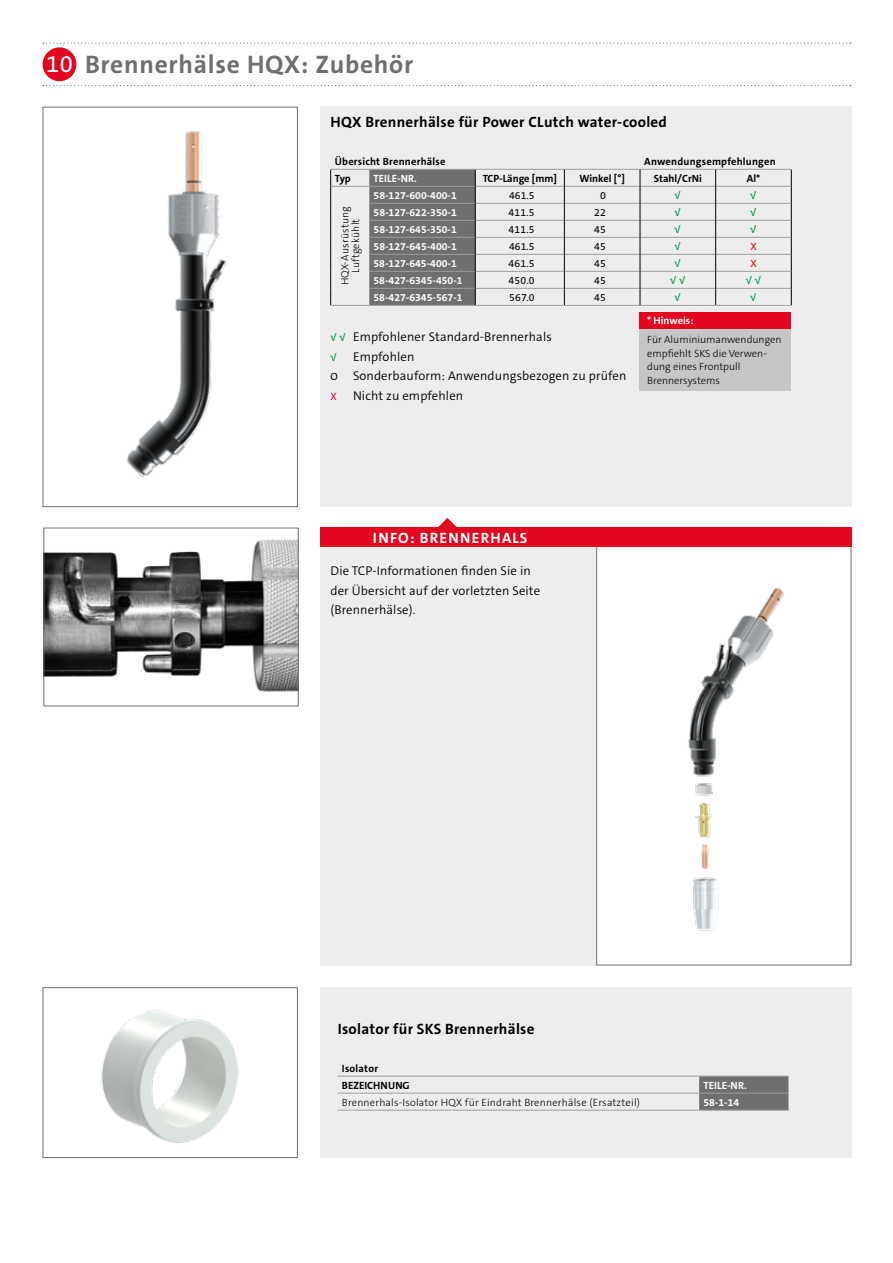
<style>
.page{position:relative;width:893px;height:1263px;background:#fff}
.page>*{position:absolute;margin:0;border:0;box-sizing:border-box;transform-origin:0 0}
.t1{font:700 25.5px "The Sans C5";letter-spacing:.03em;color:#706f6f}
.t2{font:700 15px "The Sans C5";letter-spacing:.02em;color:#000}
.t3{font:700 15px "The Sans C5";letter-spacing:.08em;color:#fff}
.t4{font:300 12.75px/19.5px "The Sans C5";letter-spacing:.01em;color:#000}
.t5{font:300 10.5px/13.5px "The Sans C5";letter-spacing:.005em;color:#000;text-align:center}
.t6{font:700 10.5px "The Sans C5";color:#fff}
.t7{font:700 10.5px/17px "The Sans C5";letter-spacing:.02em;color:#000}
.t8{font:10.5px "The Sans C5";letter-spacing:.02em;color:#000}
.t9{font:700 10.5px "The Sans C5";color:#000}
.t10{font:10.5px "The Sans C5";color:#009641}
.t11{font:10.5px "The Sans C5";color:#e40521}
.s1{font-weight:400;font-size:24px;color:#fff}
.s2{font-weight:400;font-size:10.5px;color:#009641}
.s3{font-weight:400;font-size:10.5px}
</style>
<div class="page">
<div style="left:320px;top:546px;width:530px;height:419px;background:#ededed"></div>
<div style="left:597px;top:546px;width:254px;height:419px;background:#fff"></div>
<img style="left:688px;top:587px;width:96px;height:344px">
<div style="left:596px;top:546px;width:255px;height:419px;border:1px solid #706f6f"></div>
<div style="left:320px;top:528px;width:531px;height:19px;background:#e40521"></div>
<svg style="left:438px;top:518px;width:19px;height:10px"></svg>
<div style="left:320px;top:107px;width:531px;height:400px;background:#ededed"></div>
<div style="left:320px;top:987px;width:531px;height:171px;background:#ededed"></div>
<hr style="left:330px;top:169px;width:39px;height:1px;background:#9d9d9c">
<hr style="left:475px;top:169px;width:89px;height:1px;background:#9d9d9c">
<hr style="left:564px;top:169px;width:76px;height:1px;background:#9d9d9c">
<hr style="left:640px;top:169px;width:76px;height:1px;background:#9d9d9c">
<hr style="left:716px;top:169px;width:75px;height:1px;background:#9d9d9c">
<hr style="left:331px;top:186px;width:38px;height:1px;background:#9d9d9c">
<hr style="left:475px;top:186px;width:89px;height:1px;background:#9d9d9c">
<hr style="left:565px;top:186px;width:75px;height:1px;background:#9d9d9c">
<hr style="left:640px;top:186px;width:75px;height:1px;background:#9d9d9c">
<hr style="left:716px;top:186px;width:75px;height:1px;background:#9d9d9c">
<hr style="left:475px;top:203px;width:89px;height:1px;background:#9d9d9c">
<hr style="left:565px;top:203px;width:75px;height:1px;background:#9d9d9c">
<hr style="left:640px;top:203px;width:75px;height:1px;background:#9d9d9c">
<hr style="left:716px;top:203px;width:75px;height:1px;background:#9d9d9c">
<hr style="left:475px;top:220px;width:89px;height:1px;background:#9d9d9c">
<hr style="left:565px;top:220px;width:75px;height:1px;background:#9d9d9c">
<hr style="left:640px;top:220px;width:75px;height:1px;background:#9d9d9c">
<hr style="left:716px;top:220px;width:75px;height:1px;background:#9d9d9c">
<hr style="left:475px;top:237px;width:89px;height:1px;background:#9d9d9c">
<hr style="left:565px;top:237px;width:75px;height:1px;background:#9d9d9c">
<hr style="left:640px;top:237px;width:75px;height:1px;background:#9d9d9c">
<hr style="left:716px;top:237px;width:75px;height:1px;background:#9d9d9c">
<hr style="left:475px;top:254px;width:89px;height:1px;background:#9d9d9c">
<hr style="left:565px;top:254px;width:75px;height:1px;background:#9d9d9c">
<hr style="left:640px;top:254px;width:75px;height:1px;background:#9d9d9c">
<hr style="left:716px;top:254px;width:75px;height:1px;background:#9d9d9c">
<hr style="left:475px;top:271px;width:89px;height:1px;background:#9d9d9c">
<hr style="left:565px;top:271px;width:75px;height:1px;background:#9d9d9c">
<hr style="left:640px;top:271px;width:75px;height:1px;background:#9d9d9c">
<hr style="left:716px;top:271px;width:75px;height:1px;background:#9d9d9c">
<hr style="left:475px;top:288px;width:89px;height:1px;background:#9d9d9c">
<hr style="left:565px;top:288px;width:75px;height:1px;background:#9d9d9c">
<hr style="left:640px;top:288px;width:75px;height:1px;background:#9d9d9c">
<hr style="left:716px;top:288px;width:75px;height:1px;background:#9d9d9c">
<hr style="left:330px;top:305px;width:39px;height:1px;background:#9d9d9c">
<hr style="left:369px;top:305px;width:106px;height:1px;background:#9d9d9c">
<hr style="left:475px;top:305px;width:89px;height:1px;background:#9d9d9c">
<hr style="left:564px;top:305px;width:76px;height:1px;background:#9d9d9c">
<hr style="left:640px;top:305px;width:76px;height:1px;background:#9d9d9c">
<hr style="left:716px;top:305px;width:75px;height:1px;background:#9d9d9c">
<svg style="left:369px;top:169px;width:107px;height:136px;background:#727171"></svg>
<svg style="left:564px;top:170px;width:1px;height:135px"></svg>
<svg style="left:330px;top:170px;width:1px;height:135px"></svg>
<svg style="left:640px;top:170px;width:1px;height:135px"></svg>
<svg style="left:715px;top:170px;width:1px;height:135px"></svg>
<svg style="left:791px;top:170px;width:1px;height:135px"></svg>
<svg style="left:699px;top:1077px;width:89px;height:33px;background:#717070"></svg>
<hr style="left:338px;top:1076px;width:361px;height:1px;background:#9d9d9c">
<hr style="left:699px;top:1076px;width:89px;height:1px;background:#9d9d9c">
<hr style="left:338px;top:1093px;width:361px;height:1px;background:#9d9d9c">
<hr style="left:699px;top:1093px;width:89px;height:1px;background:#9d9d9c">
<hr style="left:338px;top:1110px;width:361px;height:1px;background:#9d9d9c">
<hr style="left:699px;top:1110px;width:89px;height:1px;background:#9d9d9c">
<div style="left:639px;top:312px;width:151px;height:17px;background:#e40521"></div>
<div style="left:639px;top:329px;width:151px;height:61px;background:#c6c6c6"></div>
<svg style="left:43px;top:43px;width:808px;height:1px"></svg>
<svg style="left:43px;top:85px;width:808px;height:1px"></svg>
<div style="left:43px;top:47px;width:33px;height:34px;background:#e40521;border-radius:50%"></div>
<img style="left:101px;top:1010px;width:138px;height:133px">
<div style="left:43px;top:987px;width:255px;height:171px;border:1px solid #706f6f"></div>
<img style="left:45px;top:539px;width:252px;height:153px">
<div style="left:43px;top:528px;width:256px;height:178px;border:1px solid #706f6f"></div>
<img style="left:126px;top:131px;width:101px;height:346px">
<div style="left:43px;top:107px;width:255px;height:400px;border:1px solid #706f6f"></div>
<h1 class="t1" style="left:46px;top:48px;width:369px"><span class="s1">10</span> Brennerhälse HQX: Zubehör</h1>
<p class="t2" style="left:330px;top:112px;width:338px">HQX Brennerhälse für Power CLutch water-cooled</p>
<p class="t7" style="left:335px;top:153px;width:112px">Übersicht Brennerhälse</p>
<p class="t7" style="left:644px;top:153px;width:133px">Anwendungsempfehlungen</p>
<p class="t7" style="left:335px;top:170px;width:17px">Typ</p>
<p class="t6" style="left:374px;top:171px;width:45px">TEILE-NR.</p>
<p class="t9" style="left:483px;top:171px;width:76px">TCP-Länge [mm]</p>
<p class="t7" style="left:579px;top:170px;width:47px">Winkel [°]</p>
<p class="t9" style="left:654px;top:171px;width:49px">Stahl/CrNi</p>
<p class="t7" style="left:747px;top:170px;width:15px">Al*</p>
<p class="t5" style="left:340px;top:285px;width:81px;line-height:10.5px;rotate:-90deg">HQX-Ausrüstung<br>Luftgekühlt</p>
<p class="t6" style="left:374px;top:188px;width:85px">58-127-600-400-1</p>
<p class="t8" style="left:509px;top:188px;width:27px">461.5</p>
<p class="t8" style="left:600px;top:188px;width:7px">0</p>
<p class="t10" style="left:675px;top:188px;width:8px">√</p>
<p class="t10" style="left:750px;top:188px;width:8px">√</p>
<p class="t6" style="left:374px;top:205px;width:85px">58-127-622-350-1</p>
<p class="t8" style="left:508px;top:205px;width:28px">411.5</p>
<p class="t8" style="left:594px;top:205px;width:13px">22</p>
<p class="t10" style="left:675px;top:205px;width:8px">√</p>
<p class="t10" style="left:750px;top:205px;width:8px">√</p>
<p class="t6" style="left:374px;top:222px;width:85px">58-127-645-350-1</p>
<p class="t8" style="left:508px;top:222px;width:28px">411.5</p>
<p class="t8" style="left:594px;top:222px;width:13px">45</p>
<p class="t10" style="left:675px;top:222px;width:8px">√</p>
<p class="t10" style="left:750px;top:222px;width:8px">√</p>
<p class="t6" style="left:374px;top:239px;width:85px">58-127-645-400-1</p>
<p class="t8" style="left:509px;top:239px;width:27px">461.5</p>
<p class="t8" style="left:594px;top:239px;width:13px">45</p>
<p class="t10" style="left:675px;top:239px;width:8px">√</p>
<p class="t11" style="left:750px;top:239px;width:8px">X</p>
<p class="t6" style="left:374px;top:256px;width:85px">58-127-645-400-1</p>
<p class="t8" style="left:508px;top:256px;width:28px">461.5</p>
<p class="t8" style="left:594px;top:256px;width:13px">45</p>
<p class="t10" style="left:675px;top:256px;width:8px">√</p>
<p class="t11" style="left:750px;top:256px;width:8px">X</p>
<p class="t6" style="left:374px;top:273px;width:91px">58-427-6345-450-1</p>
<p class="t8" style="left:508px;top:273px;width:28px">450.0</p>
<p class="t8" style="left:594px;top:273px;width:13px">45</p>
<p class="t10" style="left:670px;top:273px;width:17px">√ √</p>
<p class="t10" style="left:746px;top:273px;width:17px">√ √</p>
<p class="t6" style="left:374px;top:290px;width:91px">58-427-6345-567-1</p>
<p class="t8" style="left:509px;top:290px;width:27px">567.0</p>
<p class="t8" style="left:594px;top:290px;width:13px">45</p>
<p class="t10" style="left:675px;top:290px;width:8px">√</p>
<p class="t10" style="left:750px;top:290px;width:8px">√</p>
<p class="t4" style="left:330px;top:327px;width:223px"><span class="s2">√ √</span> Empfohlener Standard-Brennerhals</p>
<p class="t10" style="left:330px;top:350px;width:8px">√</p>
<p class="t6" style="left:647px;top:314px;width:48px">* Hinweis:</p>
<p class="t5" style="left:647px;top:333px;width:136px;text-align:left">Für Aluminiumanwendungen empfiehlt SKS die Verwen&shy;dung eines Frontpull<br>Brennersystems</p>
<p class="t4" style="left:330px;top:347px;width:297px;text-indent:22px">Empfohlen<br><span class="s3">O</span> Sonderbauform: Anwendungsbezogen zu prüfen</p>
<p class="t11" style="left:330px;top:389px;width:8px">X</p>
<p class="t4" style="left:353px;top:386px;width:112px">Nicht zu empfehlen</p>
<p class="t3" style="left:373px;top:528px;width:156px">INFO: BRENNERHALS</p>
<p class="t4" style="left:330px;top:561px;width:211px">Die TCP-Informationen finden Sie in der Übersicht auf der vorletzten Seite (Brennerhälse).</p>
<p class="t2" style="left:338px;top:1019px;width:198px">Isolator für SKS Brennerhälse</p>
<p class="t7" style="left:342px;top:1059px;width:69px">Isolator<br>BEZEICHNUNG</p>
<p class="t6" style="left:703px;top:1078px;width:45px">TEILE-NR.</p>
<p class="t5" style="left:342px;top:1095px;width:300px">Brennerhals-Isolator HQX für Eindraht Brennerhälse (Ersatzteil)</p>
<p class="t6" style="left:703px;top:1095px;width:37px">58-1-14</p>
</div>
